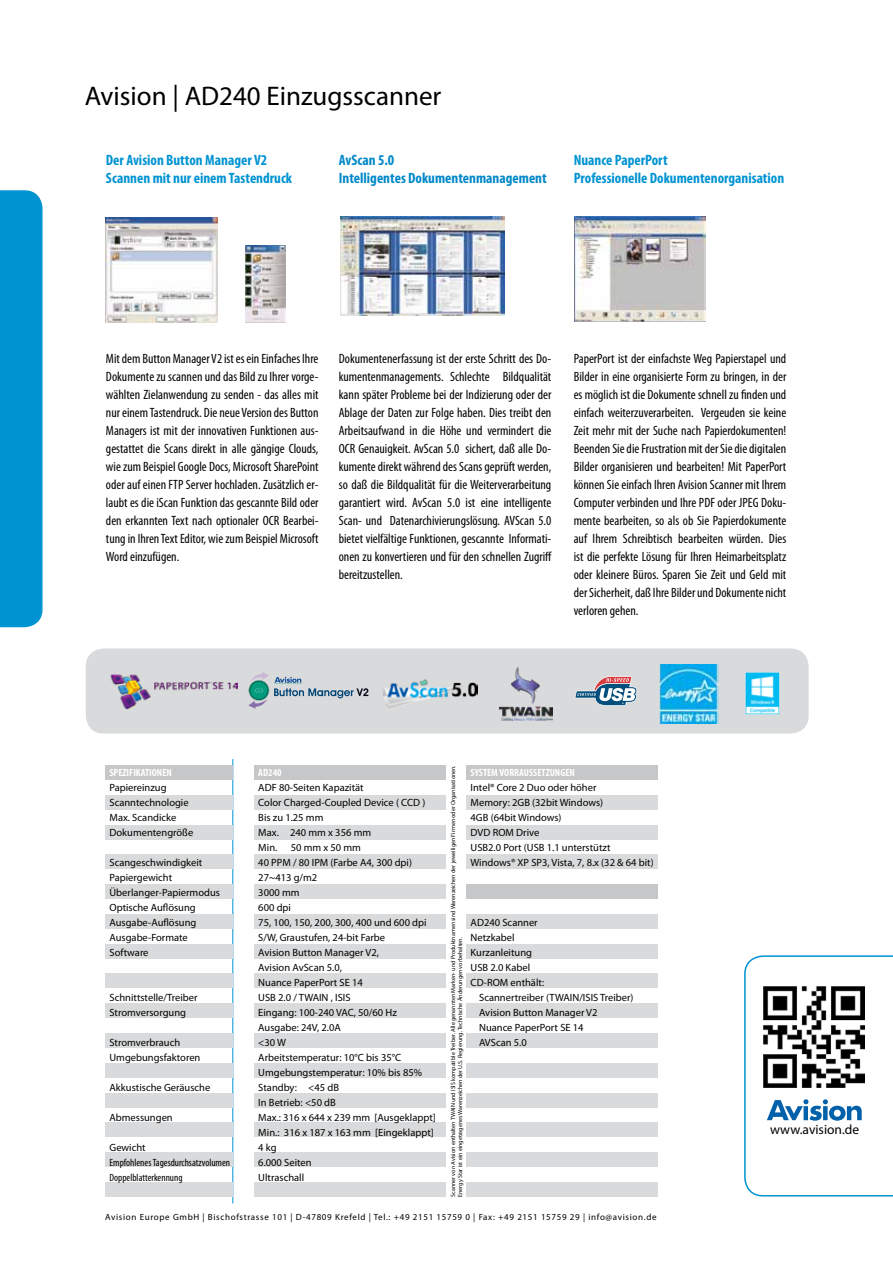
<style>
.page{position:relative;width:893px;height:1263px;background:#fff}
.page>*{position:absolute;margin:0;border:0;box-sizing:border-box;transform-origin:0 0}
.t1{font:27px "Myriad Pro";color:#000}
.t2{font:700 condensed 15px/18px "Myriad Pro";color:#0093d2}
.t3{font:700 condensed 15px/18px "Myriad Pro";color:#0088c9}
.t4{font:condensed 13.5px/18px "Myriad Pro";color:#000;text-align:justify}
.t5{font:13.5px "Myriad Pro";color:#000}
.t6{font:10.5px/15px "Myriad Pro";color:#000}
.t7{font:condensed 10.5px/15px "Myriad Pro";color:#000}
.t8{font:700 condensed 10.5px "Myriad Pro";color:#fff}
.t9{font:9px "Myriad Pro";letter-spacing:.075em;color:#000}
.t10{font:6px/7.2px "Myriad Pro";color:#000}
</style>
<div class="page">
<div style="left:86px;top:648px;width:723px;height:85px;background:#d9dadb;border-radius:18px"></div>
<div style="left:254px;top:765px;width:191px;height:15px;background:#c6c7c8"></div>
<div style="left:254px;top:795px;width:191px;height:14px;background:#d9dadb"></div>
<div style="left:254px;top:825px;width:191px;height:14px;background:#d9dadb"></div>
<div style="left:254px;top:855px;width:191px;height:14px;background:#d9dadb"></div>
<div style="left:254px;top:884px;width:191px;height:15px;background:#d9dadb"></div>
<div style="left:254px;top:914px;width:191px;height:14px;background:#d9dadb"></div>
<div style="left:254px;top:944px;width:191px;height:14px;background:#d9dadb"></div>
<div style="left:254px;top:974px;width:191px;height:14px;background:#d9dadb"></div>
<div style="left:254px;top:1003px;width:191px;height:15px;background:#d9dadb"></div>
<div style="left:254px;top:1033px;width:191px;height:15px;background:#d9dadb"></div>
<div style="left:254px;top:1063px;width:191px;height:14px;background:#d9dadb"></div>
<div style="left:254px;top:1093px;width:191px;height:14px;background:#d9dadb"></div>
<div style="left:254px;top:1123px;width:191px;height:14px;background:#d9dadb"></div>
<div style="left:254px;top:1152px;width:191px;height:15px;background:#d9dadb"></div>
<div style="left:254px;top:1182px;width:191px;height:14px;background:#d9dadb"></div>
<div style="left:467px;top:765px;width:191px;height:15px;background:#c6c7c8"></div>
<div style="left:467px;top:795px;width:191px;height:14px;background:#d9dadb"></div>
<div style="left:467px;top:825px;width:191px;height:14px;background:#d9dadb"></div>
<div style="left:467px;top:855px;width:191px;height:14px;background:#d9dadb"></div>
<div style="left:467px;top:884px;width:191px;height:15px;background:#c6c7c8"></div>
<div style="left:467px;top:914px;width:191px;height:14px;background:#d9dadb"></div>
<div style="left:467px;top:944px;width:191px;height:14px;background:#d9dadb"></div>
<div style="left:467px;top:974px;width:191px;height:14px;background:#d9dadb"></div>
<div style="left:467px;top:1003px;width:191px;height:15px;background:#d9dadb"></div>
<div style="left:467px;top:1033px;width:191px;height:15px;background:#d9dadb"></div>
<div style="left:467px;top:1063px;width:191px;height:14px;background:#d9dadb"></div>
<div style="left:467px;top:1093px;width:191px;height:14px;background:#d9dadb"></div>
<div style="left:467px;top:1123px;width:191px;height:14px;background:#d9dadb"></div>
<div style="left:467px;top:1152px;width:191px;height:15px;background:#d9dadb"></div>
<div style="left:467px;top:1182px;width:191px;height:14px;background:#d9dadb"></div>
<hr style="left:232px;top:759px;width:1px;height:444px;background:#0093d2">
<div style="left:105px;top:765px;width:128px;height:15px;background:#c6c7c8"></div>
<div style="left:105px;top:795px;width:128px;height:14px;background:#d9dadb"></div>
<div style="left:105px;top:825px;width:128px;height:14px;background:#d9dadb"></div>
<div style="left:105px;top:855px;width:128px;height:14px;background:#d9dadb"></div>
<div style="left:105px;top:884px;width:128px;height:15px;background:#d9dadb"></div>
<div style="left:105px;top:914px;width:128px;height:14px;background:#d9dadb"></div>
<div style="left:105px;top:944px;width:128px;height:14px;background:#d9dadb"></div>
<div style="left:105px;top:974px;width:128px;height:14px;background:#d9dadb"></div>
<div style="left:105px;top:1003px;width:128px;height:15px;background:#d9dadb"></div>
<div style="left:105px;top:1033px;width:128px;height:15px;background:#d9dadb"></div>
<div style="left:105px;top:1063px;width:128px;height:14px;background:#d9dadb"></div>
<div style="left:105px;top:1093px;width:128px;height:14px;background:#d9dadb"></div>
<div style="left:105px;top:1123px;width:128px;height:14px;background:#d9dadb"></div>
<div style="left:105px;top:1152px;width:128px;height:15px;background:#d9dadb"></div>
<div style="left:105px;top:1182px;width:128px;height:14px;background:#d9dadb"></div>
<svg style="left:744px;top:955px;width:149px;height:241px"></svg>
<img style="left:764px;top:986px;width:101px;height:102px">
<div style="left:0;top:190px;width:43px;height:437px;background:#0093d2"></div>
<img style="left:106px;top:218px;width:112px;height:104px">
<img style="left:245px;top:246px;width:40px;height:76px">
<img style="left:574px;top:216px;width:132px;height:105px">
<img style="left:340px;top:216px;width:165px;height:99px">
<svg style="left:248px;top:672px;width:120px;height:37px"></svg>
<svg style="left:575px;top:676px;width:62px;height:30px"></svg>
<img style="left:499px;top:666px;width:54px;height:54px">
<img style="left:110px;top:674px;width:127px;height:35px">
<img style="left:383px;top:679px;width:95px;height:29px">
<img style="left:745px;top:672px;width:35px;height:43px">
<img style="left:659px;top:664px;width:59px;height:59px">
<h1 class="t1" style="left:85px;top:80px;width:358px">Avision | AD240 Einzugsscanner</h1>
<p class="t2" style="left:106px;top:151px;width:188px">Der Avision Button Manager V2<br>Scannen mit nur einem Tastendruck</p>
<p class="t3" style="left:339px;top:151px;width:210px">AvScan 5.0<br>Intelligentes Dokumentenmanagement</p>
<p class="t2" style="left:574px;top:151px;width:212px">Nuance PaperPort<br>Professionelle Dokumentenorganisation</p>
<p class="t4" style="left:106px;top:350px;width:214px">Mit dem Button Manager V2 ist es ein Einfaches Ihre Dokumente zu scannen und das Bild zu Ihrer vorge&shy;wählten Zielanwendung zu senden - das alles mit nur einem Tastendruck. Die neue Version des Button Managers ist mit der innovativen Funktionen aus&shy;gestattet die Scans direkt in alle gängige Clouds, wie zum Beispiel Google Docs, Microsoft SharePoint oder auf einen FTP Server hochladen. Zusätzlich er&shy;laubt es die iScan Funktion das gescannte Bild oder den erkannten Text nach optionaler OCR Bearbei&shy;tung in Ihren Text Editor, wie zum Beispiel Microsoft Word einzufügen.</p>
<p class="t4" style="left:339px;top:350px;width:215px">Dokumentenerfassung ist der erste Schritt des Do&shy;kumentenmanagements. Schlechte Bildqualität kann später Probleme bei der Indizierung oder der Ablage der Daten zur Folge haben. Dies treibt den Arbeitsaufwand in die Höhe und vermindert die OCR Genauigkeit. AvScan 5.0 sichert, daß alle Do&shy;kumente direkt während des Scans geprüft werden, so daß die Bildqualität für die Weiterverarbeitung garantiert wird. AvScan 5.0 ist eine intelligente Scan- und Datenarchivierungslösung. AVScan 5.0 bietet vielfältige Funktionen, gescannte Informati&shy;onen zu konvertieren und für den schnellen Zugriff bereitzustellen.</p>
<p class="t4" style="left:574px;top:350px;width:214px">PaperPort ist der einfachste Weg Papierstapel und Bilder in eine organisierte Form zu bringen, in der es möglich ist die Dokumente schnell zu finden und einfach weiterzuverarbeiten. Vergeuden sie keine Zeit mehr mit der Suche nach Papierdokumenten!<br>Beenden Sie die Frustration mit der Sie die digitalen Bilder organisieren und bearbeiten! Mit PaperPort können Sie einfach Ihren Avision Scanner mit Ihrem Computer verbinden und Ihre PDF oder JPEG Doku&shy;mente bearbeiten, so als ob Sie Papierdokumente auf Ihrem Schreibtisch bearbeiten würden. Dies ist die perfekte Lösung für Ihren Heimarbeitsplatz oder kleinere Büros. Sparen Sie Zeit und Geld mit der Sicherheit, daß Ihre Bilder und Dokumente nicht verloren gehen.</p>
<p class="t8" style="left:109px;top:766px;width:64px">SPEZIFIKATIONEN</p>
<p class="t6" style="left:109px;top:780px;width:85px">Papiereinzug<br>Scanntechnologie<br>Max. Scandicke<br>Dokumentengröße</p>
<p class="t6" style="left:109px;top:855px;width:112px">Scangeschwindigkeit<br>Papiergewicht<br>Überlanger-Papiermodus<br>Optische Auflösung<br>Ausgabe-Auflösung<br>Ausgabe-Formate<br>Software</p>
<p class="t6" style="left:109px;top:990px;width:90px">Schnittstelle/Treiber<br>Stromversorgung</p>
<p class="t6" style="left:109px;top:1035px;width:92px">Stromverbrauch<br>Umgebungsfaktoren</p>
<p class="t6" style="left:109px;top:1080px;width:102px">Akkustische Geräusche</p>
<p class="t6" style="left:109px;top:1110px;width:65px">Abmessungen</p>
<p class="t6" style="left:109px;top:1140px;width:38px">Gewicht</p>
<p class="t7" style="left:109px;top:1155px;width:122px">Empfohlenes Tagesdurchsatzvolumen<br>Doppelblatterkennung</p>
<p class="t8" style="left:258px;top:766px;width:25px">AD240</p>
<p class="t6" style="left:258px;top:780px;width:169px">ADF 80-Seiten Kapazität<br>Color Charged-Coupled Device ( CCD )<br>Bis zu 1.25 mm<br>Max. 240 mm x 356 mm<br>Min.</p>
<p class="t6" style="left:258px;top:840px;width:179px;text-indent:32px">50 mm x 50 mm<br>40 PPM / 80 IPM (Farbe A4, 300 dpi)<br>27~413 g/m2<br>3000 mm<br>600 dpi<br>75, 100, 150, 200, 300, 400 und 600 dpi<br>S/W, Graustufen, 24-bit Farbe<br>Avision Button Manager V2,<br>Avision AvScan 5.0,<br>Nuance PaperPort SE 14<br>USB 2.0 / TWAIN , ISIS<br>Eingang: 100-240 VAC, 50/60 Hz<br>Ausgabe: 24V, 2.0A<br>&lt;30 W<br>Arbeitstemperatur: 10°C bis 35°C<br>Umgebungstemperatur: 10% bis 85%<br>Standby: &lt;45 dB<br>In Betrieb: &lt;50 dB<br>Max.: 316 x 644 x 239 mm [Ausgeklappt]<br>Min.: 316 x 187 x 163 mm [Eingeklappt]<br>4 kg<br>6.000 Seiten<br>Ultraschall</p>
<p class="t10" style="left:449px;top:1197px;width:433px;rotate:-90deg">Scanner von Avision enthalten TWAIN und ISIS kompatible Treiber. Alle genannten Marken- und Produktnamen sind Warenzeichen der jeweiligen Firmen oder Organisationen.<br>Energy Star ist ein eingetragenes Warenzeichen der U.S. Regierung. Technische Änderungen vorbehalten.</p>
<p class="t8" style="left:471px;top:766px;width:106px">SYSTEM VORRAUSSETZUNGEN</p>
<p class="t6" style="left:471px;top:780px;width:185px">Intel® Core 2 Duo oder höher<br>Memory: 2GB (32bit Windows)<br>4GB (64bit Windows)<br>DVD ROM Drive<br>USB2.0 Port (USB 1.1 unterstützt<br>Windows® XP SP3, Vista, 7, 8.x (32 &amp; 64 bit)</p>
<p class="t6" style="left:471px;top:915px;width:69px">AD240 Scanner</p>
<p class="t6" style="left:471px;top:930px;width:46px">Netzkabel</p>
<p class="t6" style="left:471px;top:945px;width:63px">Kurzanleitung</p>
<p class="t6" style="left:471px;top:960px;width:61px">USB 2.0 Kabel</p>
<p class="t6" style="left:471px;top:975px;width:75px">CD-ROM enthält:</p>
<p class="t6" style="left:479px;top:990px;width:156px">Scannertreiber (TWAIN/ISIS Treiber)</p>
<p class="t6" style="left:479px;top:1005px;width:120px">Avision Button Manager V2</p>
<p class="t6" style="left:479px;top:1020px;width:106px">Nuance PaperPort SE 14</p>
<p class="t6" style="left:479px;top:1035px;width:49px">AVScan 5.0</p>
<p class="t9" style="left:105px;top:1211px;width:553px">Avision Europe GmbH | Bischofstrasse 101 | D-47809 Krefeld | Tel.: +49 2151 15759 0 | Fax: +49 2151 15759 29 | info@avision.de</p>
<p class="t5" style="left:770px;top:1121px;width:91px">www.avision.de</p>
</div>
